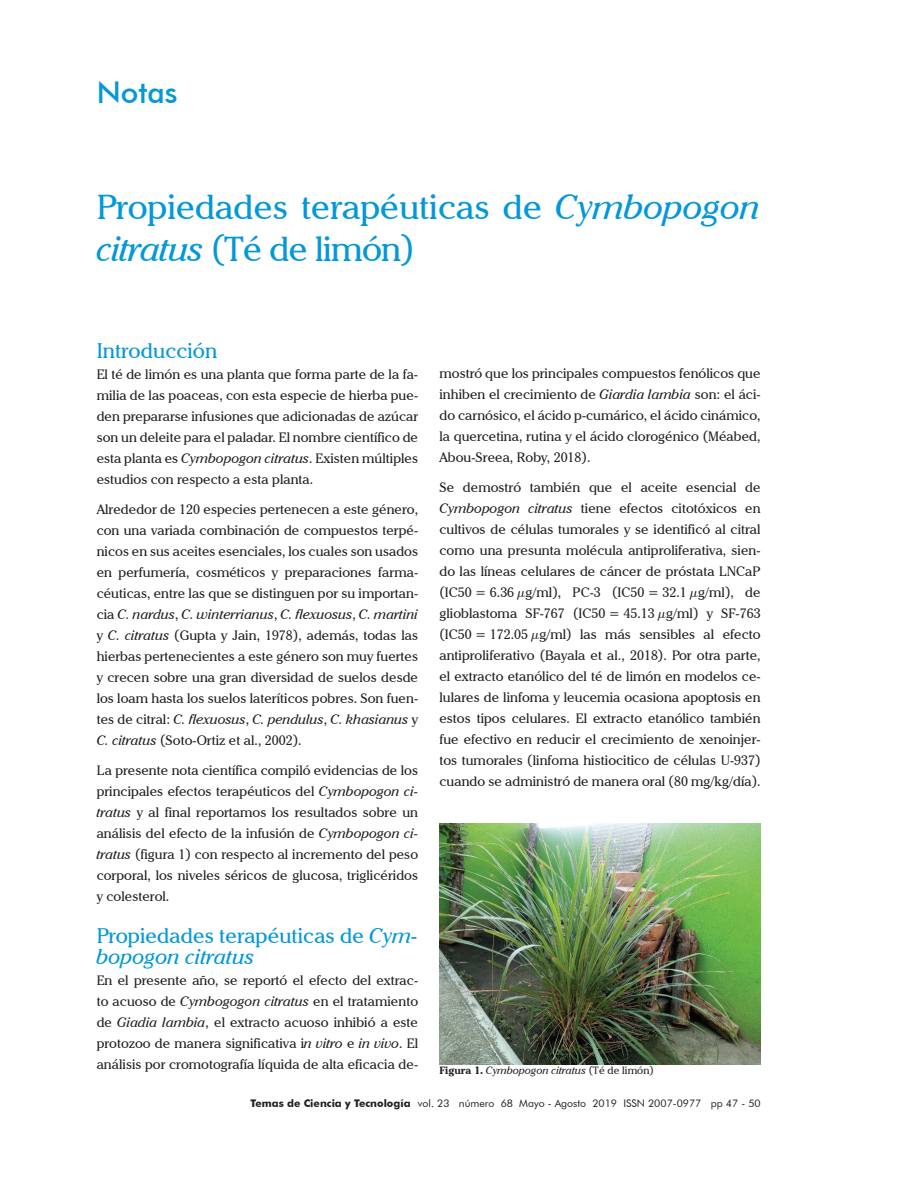
<style>
.page{position:relative;width:918px;height:1188px;background:#fff}
.page>*{position:absolute;margin:0;border:0;box-sizing:border-box;transform-origin:0 0}
.t1{font:34.5px/42px "Cheltenham IT Cby BT";letter-spacing:-.005em;color:#0498d9}
.t2{font:500 30px "Futura BT";color:#0498d9}
.t3{font:21px/21px "Cheltenham IT Cby BT";color:#0498d9}
.t4{font:13.5px/21px "Cheltenham IT Cby BT";color:#231f20;text-align:justify}
.t5{font:10.5px "Futura BT";color:#231f20}
.t6{font:italic 10.5px "Cheltenham IT Cby BT";color:#231f20}
.s1{font-style:italic}
.s2{font-weight:700;font-style:normal}
.s3{font-style:normal}
.s4{font-weight:700}
</style>
<div class="page">
<img style="left:439px;top:823px;width:322px;height:241px">
<h2 class="t2" style="left:97px;top:75px;width:83px">Notas</h2>
<h1 class="t1" style="left:97px;top:186px;width:665px">Propiedades terapéuticas de <span class="s1">Cymbopogon citratus</span> (Té de limón)</h1>
<h3 class="t3" style="left:97px;top:340px;width:122px">Introducción</h3>
<p class="t4" style="left:97px;top:364px;width:323px">El té de limón es una planta que forma parte de la fa&shy;milia de las poaceas, con esta especie de hierba pue&shy;den prepararse infusiones que adicionadas de azúcar son un deleite para el paladar. El nombre científico de esta planta es <span class="s1">Cymbopogon citratus</span>. Existen múltiples estudios con respecto a esta planta.</p>
<p class="t4" style="left:97px;top:499px;width:323px">Alrededor de 120 especies pertenecen a este género, con una variada combinación de compuestos terpé&shy;nicos en sus aceites esenciales, los cuales son usados en perfumería, cosméticos y preparaciones farma&shy;céuticas, entre las que se distinguen por su importan&shy;cia <span class="s1">C. nardus</span>, <span class="s1">C. winterrianus</span>, <span class="s1">C. flexuosus</span>, <span class="s1">C. martini </span>y <span class="s1">C. citratus</span> (Gupta y Jain, 1978), además, todas las hierbas pertenecientes a este género son muy fuertes y crecen sobre una gran diversidad de suelos desde los loam hasta los suelos lateríticos pobres. Son fuen&shy;tes de citral: <span class="s1">C. flexuosus</span>, <span class="s1">C. pendulus</span>, <span class="s1">C. khasianus</span> y <span class="s1">C. citratus</span> (Soto-Ortiz et al., 2002).</p>
<p class="t4" style="left:97px;top:760px;width:323px">La presente nota científica compiló evidencias de los principales efectos terapéuticos del <span class="s1">Cymbopogon ci&shy;tratus</span> y al final reportamos los resultados sobre un análisis del efecto de la infusión de <span class="s1">Cymbopogon ci&shy;tratus</span> (figura 1) con respecto al incremento del peso corporal, los niveles séricos de glucosa, triglicéridos y colesterol.</p>
<h3 class="t3" style="left:97px;top:925px;width:323px">Propiedades terapéuticas de <span class="s1">Cym&shy;bopogon citratus</span></h3>
<p class="t4" style="left:97px;top:970px;width:323px">En el presente año, se reportó el efecto del extrac&shy;to acuoso de <span class="s1">Cymbogogon citratus</span> en el tratamiento de <span class="s1">Giadia lambia</span>, el extracto acuoso inhibió a este protozoo de manera significativa i<span class="s1">n vitro</span> e <span class="s1">in vivo</span>. El análisis por cromotografía líquida de alta eficacia de-</p>
<p class="t4" style="left:439px;top:362px;width:323px">mostró que los principales compuestos fenólicos que inhiben el crecimiento de <span class="s1">Giardia lambia</span> son: el áci&shy;do carnósico, el ácido p-cumárico, el ácido cinámico, la quercetina, rutina y el ácido clorogénico (Méabed, Abou-Sreea, Roby, 2018).</p>
<p class="t4" style="left:439px;top:476px;width:323px">Se demostró también que el aceite esencial de <span class="s1">Cymbopogon citratus</span> tiene efectos citotóxicos en cultivos de células tumorales y se identificó al citral como una presunta molécula antiproliferativa, sien&shy;do las líneas celulares de cáncer de próstata LNCaP (IC50 = 6.36 μg/ml), PC-3 (IC50 = 32.1 μg/ml), de glioblastoma SF-767 (IC50 = 45.13 μg/ml) y SF-763 (IC50 = 172.05 μg/ml) las más sensibles al efecto antiproliferativo (Bayala et al., 2018). Por otra parte, el extracto etanólico del té de limón en modelos ce&shy;lulares de linfoma y leucemia ocasiona apoptosis en estos tipos celulares. El extracto etanólico también fue efectivo en reducir el crecimiento de xenoinjer&shy;tos tumorales (linfoma histiocitico de células U-937) cuando se administró de manera oral (80 mg/kg/día).</p>
<p class="t6" style="left:439px;top:1064px;width:216px"><span class="s2">Figura 1.</span> Cymbopogon citratus <span class="s3">(Té de limón)</span></p>
<p class="t5" style="left:250px;top:1097px;width:512px"><span class="s4">Temas de Ciencia y Tecnología</span> vol. 23 número 68 Mayo - Agosto 2019 ISSN 2007-0977 pp 47 - 50</p>
</div>
